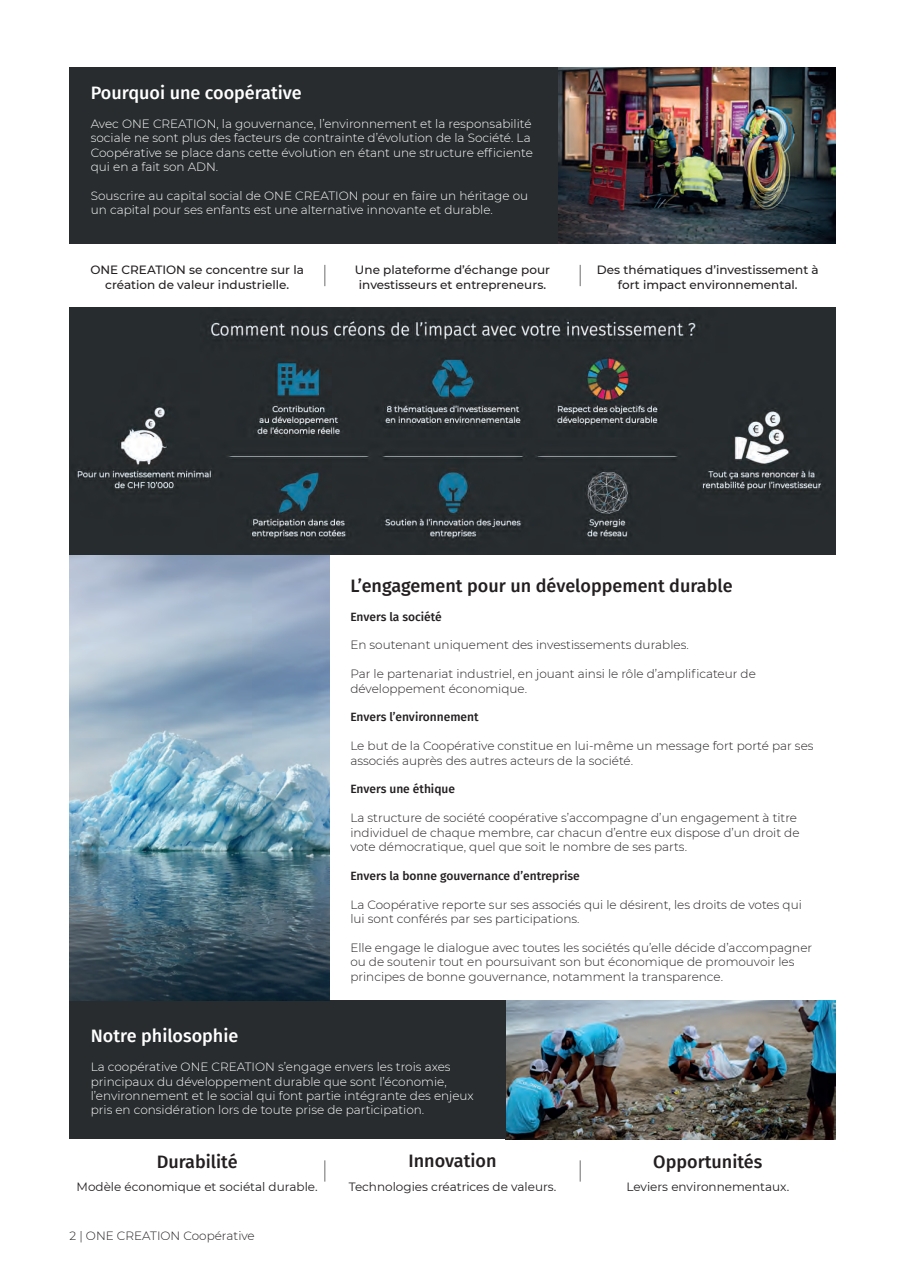
<style>
.page{position:relative;width:900px;height:1266px;background:#fff}
.page>*{position:absolute;margin:0;border:0;box-sizing:border-box;transform-origin:0 0}
.t1{font:500 18px "Fira Sans";color:#231f20}
.t2{font:500 18px "Fira Sans";color:#fff}
.t3{font:300 12px/14.4px "Montserrat";color:#231f20}
.t4{font:300 12px/14.4px "Montserrat";color:#fff}
.t5{font:500 12px/14.4px "Montserrat";color:#231f20;text-align:center}
.t6{font:12px "Montserrat";color:#231f20}
.t7{font:500 12px "Fira Sans";color:#231f20}
</style>
<div class="page">
<svg style="left:324px;top:1160px;width:1px;height:21px"></svg>
<svg style="left:579px;top:1160px;width:1px;height:21px"></svg>
<img style="left:505px;top:1000px;width:330px;height:139px">
<div style="left:69px;top:1000px;width:436px;height:139px;background:#282c2e"></div>
<img style="left:69px;top:554px;width:260px;height:446px">
<img style="left:69px;top:307px;width:766px;height:247px">
<div style="left:69px;top:67px;width:489px;height:176px;background:#282c2e"></div>
<svg style="left:579px;top:265px;width:1px;height:21px"></svg>
<svg style="left:324px;top:265px;width:1px;height:21px"></svg>
<img style="left:558px;top:67px;width:277px;height:176px">
<h1 class="t2" style="left:91px;top:78px;width:212px">Pourquoi une coopérative</h1>
<p class="t4" style="left:91px;top:116px;width:443px">Avec ONE CREATION, la gouvernance, l’environnement et la responsabilité sociale ne sont plus des facteurs de contrainte d’évolution de la Société. La Coopérative se place dans cette évolution en étant une structure efficiente qui en a fait son ADN.</p>
<p class="t4" style="left:91px;top:188px;width:439px">Souscrire au capital social de ONE CREATION pour en faire un héritage ou un capital pour ses enfants est une alternative innovante et durable.</p>
<p class="t5" style="left:90px;top:262px;width:215px">ONE CREATION se concentre sur la création de valeur industrielle.</p>
<p class="t5" style="left:355px;top:262px;width:196px">Une plateforme d’échange pour investisseurs et entrepreneurs.</p>
<p class="t5" style="left:596px;top:262px;width:223px">Des thématiques d’investissement à fort impact environnemental.</p>
<h1 class="t1" style="left:350px;top:571px;width:383px">L’engagement pour un développement durable</h1>
<p class="t7" style="left:350px;top:606px;width:93px">Envers la société</p>
<p class="t3" style="left:350px;top:637px;width:340px">En soutenant uniquement des investissements durables.</p>
<p class="t3" style="left:350px;top:666px;width:407px">Par le partenariat industriel, en jouant ainsi le rôle d’amplificateur de développement économique.</p>
<p class="t7" style="left:350px;top:707px;width:130px">Envers l’environnement</p>
<p class="t3" style="left:350px;top:738px;width:464px">Le but de la Coopérative constitue en lui-même un message fort porté par ses associés auprès des autres acteurs de la société.</p>
<p class="t7" style="left:350px;top:779px;width:106px">Envers une éthique</p>
<p class="t3" style="left:350px;top:810px;width:450px">La structure de société coopérative s’accompagne d’un engagement à titre individuel de chaque membre, car chacun d’entre eux dispose d’un droit de vote démocratique, quel que soit le nombre de ses parts.</p>
<p class="t7" style="left:350px;top:866px;width:231px">Envers la bonne gouvernance d’entreprise</p>
<p class="t3" style="left:350px;top:896px;width:453px">La Coopérative reporte sur ses associés qui le désirent, les droits de votes qui lui sont conférés par ses participations.</p>
<p class="t3" style="left:350px;top:940px;width:463px">Elle engage le dialogue avec toutes les sociétés qu’elle décide d’accompagner ou de soutenir tout en poursuivant son but économique de promouvoir les principes de bonne gouvernance, notamment la transparence.</p>
<h1 class="t2" style="left:91px;top:1021px;width:149px">Notre philosophie</h1>
<p class="t4" style="left:91px;top:1059px;width:384px">La coopérative ONE CREATION s’engage envers les trois axes principaux du développement durable que sont l’économie, l’environnement et le social qui font partie intégrante des enjeux pris en considération lors de toute prise de participation.</p>
<h1 class="t1" style="left:157px;top:1147px;width:82px">Durabilité</h1>
<p class="t6" style="left:77px;top:1178px;width:243px">Modèle économique et sociétal durable.</p>
<p class="t3" style="left:69px;top:1227px;width:187px">2 | ONE CREATION Coopérative</p>
<h1 class="t1" style="left:408px;top:1146px;width:89px">Innovation</h1>
<p class="t6" style="left:348px;top:1178px;width:209px">Technologies créatrices de valeurs.</p>
<h1 class="t1" style="left:653px;top:1147px;width:111px">Opportunités</h1>
<p class="t6" style="left:626px;top:1178px;width:164px">Leviers environnementaux.</p>
</div>
